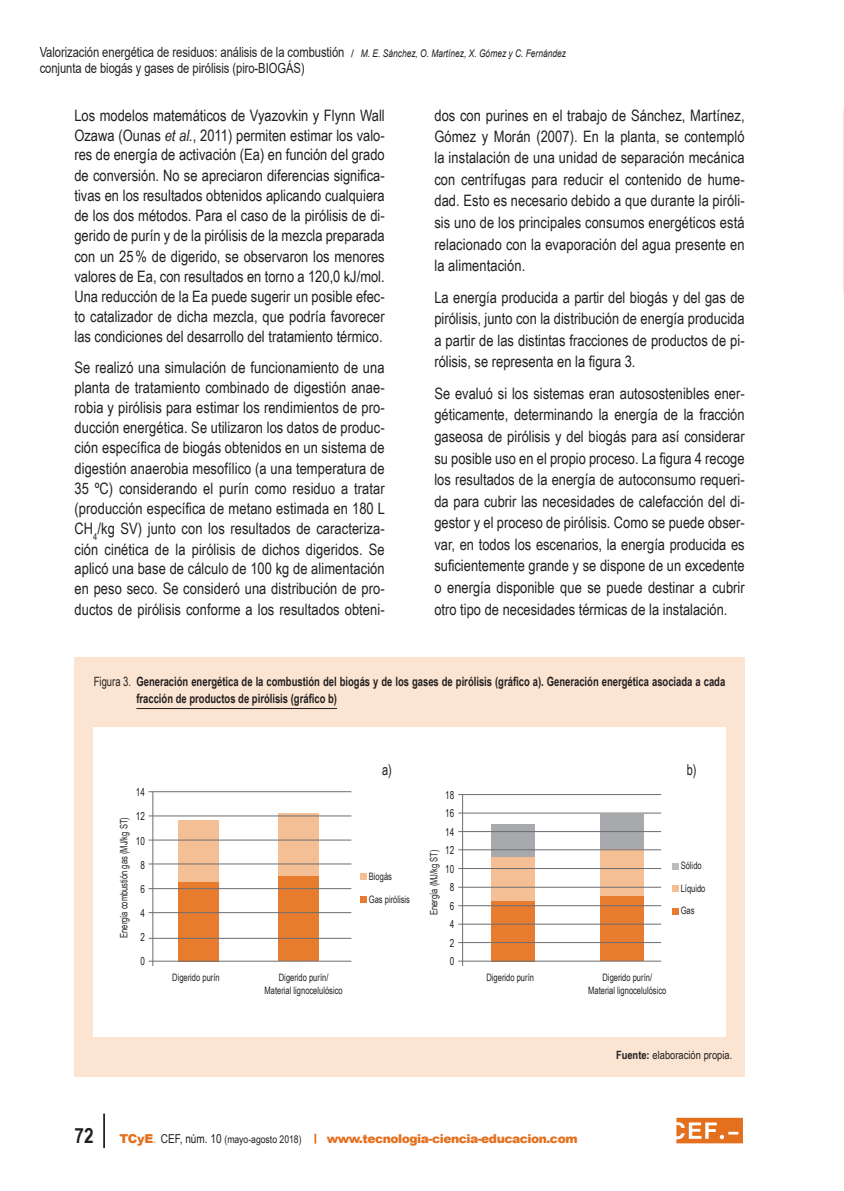
<style>
.page{position:relative;width:844px;height:1191px;background:#fff}
.page>*{position:absolute;margin:0;border:0;box-sizing:border-box;transform-origin:0 0}
.texto_general{font:15.75px/20.1px "Arial Narrow";color:#231f20;text-align:justify}
.t1{font:15.05px "Arial Narrow";color:#231f20;scale:.9 1}
.t2{font:14px/15.8px "Arial";letter-spacing:-.005em;color:#231f20;scale:.8 1}
.Tablas_título{font:700 12.78px/17.2px "Arial Narrow";color:#231f20;scale:.9 1}
.t3{font:900 12.25px "Arial";letter-spacing:-.04em;color:#e4701e}
.nota_al_pie{font:11.38px "Arial Narrow";color:#231f20}
.t4{font:11.03px/18.6px "Arial Narrow";color:#231f20;scale:.9 1}
.t5{font:10.5px "Arial Narrow";color:#231f20}
.t6{font:10.15px/12.6px "Arial Narrow";color:#231f20;text-align:center;scale:.9 1}
.s1{font-size:10.5px}
.s2{font-style:italic;font-size:10.5px}
.s3{font-style:italic}
.s4{font-weight:400}
.s5{font-weight:700}
.s6{font-weight:700;font-size:21px}
.s7{font-family:"Arial";font-weight:900;font-size:12.25px;color:#e4701e}
.s8{font-size:12.25px;color:#e4701e}
.s9{font-size:12.25px}
</style>
<div class="page">
<hr style="left:103px;top:1113px;width:2px;height:35px;background:#231f20">
<svg style="left:314px;top:1133px;width:2px;height:10px"></svg>
<svg style="left:676px;top:1117px;width:66px;height:26px;background:#ea9051"></svg>
<hr style="left:842px;top:109px;width:1px;height:184px;background:#fbe5d2">
<div style="left:74px;top:657px;width:670px;height:419px;background:#fbe5d2"></div>
<hr style="left:136px;top:708px;width:201px;height:1px;background:#231f20">
<div style="left:93px;top:727px;width:632px;height:309px;background:#fff"></div>
<div style="left:178px;top:882px;width:40px;height:79px;background:#e77c2f"></div>
<div style="left:278px;top:875px;width:41px;height:86px;background:#e77c2f"></div>
<div style="left:178px;top:820px;width:40px;height:62px;background:#f5bf95"></div>
<div style="left:278px;top:813px;width:41px;height:62px;background:#f5bf95"></div>
<hr style="left:148px;top:961px;width:203px;height:1px;background:#6c6d70">
<hr style="left:148px;top:938px;width:203px;height:1px;background:#6c6d70">
<hr style="left:148px;top:912px;width:203px;height:1px;background:#6c6d70">
<hr style="left:148px;top:888px;width:203px;height:1px;background:#6c6d70">
<hr style="left:148px;top:863px;width:203px;height:1px;background:#6c6d70">
<hr style="left:148px;top:839px;width:203px;height:1px;background:#6c6d70">
<hr style="left:148px;top:815px;width:203px;height:1px;background:#6c6d70">
<hr style="left:148px;top:791px;width:203px;height:1px;background:#6c6d70">
<hr style="left:152px;top:791px;width:1px;height:175px;background:#6c6d70">
<svg style="left:360px;top:896px;width:6px;height:6px"></svg>
<div style="left:360px;top:873px;width:6px;height:7px;background:#f5bf95"></div>
<div style="left:491px;top:901px;width:43px;height:60px;background:#e77c2f"></div>
<div style="left:491px;top:857px;width:43px;height:44px;background:#f5bf95"></div>
<div style="left:491px;top:824px;width:43px;height:33px;background:#a8a9ad"></div>
<div style="left:600px;top:896px;width:43px;height:65px;background:#e77c2f"></div>
<div style="left:600px;top:848px;width:43px;height:48px;background:#f5bf95"></div>
<div style="left:600px;top:814px;width:43px;height:34px;background:#a8a9ad"></div>
<hr style="left:458px;top:960px;width:203px;height:1px;background:#6c6d70">
<hr style="left:458px;top:942px;width:203px;height:1px;background:#6c6d70">
<hr style="left:458px;top:924px;width:203px;height:1px;background:#6c6d70">
<hr style="left:458px;top:905px;width:203px;height:1px;background:#6c6d70">
<hr style="left:458px;top:887px;width:203px;height:1px;background:#6c6d70">
<hr style="left:458px;top:868px;width:203px;height:1px;background:#6c6d70">
<hr style="left:458px;top:849px;width:203px;height:1px;background:#6c6d70">
<hr style="left:458px;top:831px;width:203px;height:1px;background:#6c6d70">
<hr style="left:458px;top:812px;width:203px;height:1px;background:#6c6d70">
<hr style="left:458px;top:794px;width:203px;height:1px;background:#6c6d70">
<hr style="left:462px;top:794px;width:1px;height:172px;background:#6c6d70">
<div style="left:671px;top:907px;width:7px;height:7px;background:#e77c2f"></div>
<div style="left:671px;top:885px;width:7px;height:7px;background:#f5bf95"></div>
<div style="left:671px;top:862px;width:7px;height:7px;background:#bcbdc0"></div>
<p class="t2" style="left:40px;top:44px;width:659px">Valorización energética de residuos: análisis de la combustión <span class="s1">/</span> <span class="s2">M. E. Sánchez, O. Martínez, X. Gómez y C. Fernández </span>conjunta de biogás y gases de pirólisis (piro-BIOGÁS)</p>
<p class="texto_general" style="left:74px;top:104px;width:312px">Los modelos matemáticos de Vyazovkin y Flynn Wall Ozawa (Ounas <span class="s3">et al.</span>, 2011) permiten estimar los valo&shy;res de energía de activación (Ea) en función del grado de conversión. No se apreciaron diferencias significa&shy;tivas en los resultados obtenidos aplicando cualquiera de los dos métodos. Para el caso de la pirólisis de di&shy;gerido de purín y de la pirólisis de la mezcla preparada con un 25% de digerido, se observaron los menores valores de Ea, con resultados en torno a 120,0 kJ/mol.<br>Una reducción de la Ea puede sugerir un posible efec&shy;to catalizador de dicha mezcla, que podría favorecer las condiciones del desarrollo del tratamiento térmico.</p>
<p class="texto_general" style="left:74px;top:356px;width:312px">Se realizó una simulación de funcionamiento de una planta de tratamiento combinado de digestión anae&shy;robia y pirólisis para estimar los rendimientos de pro&shy;ducción energética. Se utilizaron los datos de produc&shy;ción específica de biogás obtenidos en un sistema de digestión anaerobia mesofílico (a una temperatura de 35 ºC) considerando el purín como residuo a tratar (producción específica de metano estimada en 180 L CH<sub>4</sub>/kg SV) junto con los resultados de caracteriza&shy;ción cinética de la pirólisis de dichos digeridos. Se aplicó una base de cálculo de 100 kg de alimentación en peso seco. Se consideró una distribución de pro&shy;ductos de pirólisis conforme a los resultados obteni-</p>
<p class="texto_general" style="left:434px;top:104px;width:312px;line-height:21.5px">dos con purines en el trabajo de Sánchez, Martínez, Gómez y Morán (2007). En la planta, se contempló la instalación de una unidad de separación mecánica con centrífugas para reducir el contenido de hume&shy;dad. Esto es necesario debido a que durante la piróli&shy;sis uno de los principales consumos energéticos está relacionado con la evaporación del agua presente en la alimentación.</p>
<p class="texto_general" style="left:434px;top:286px;width:312px;line-height:21.5px">La energía producida a partir del biogás y del gas de pirólisis, junto con la distribución de energía producida a partir de las distintas fracciones de productos de pi&shy;rólisis, se representa en la figura 3.</p>
<p class="texto_general" style="left:434px;top:382px;width:312px;line-height:21.5px">Se evaluó si los sistemas eran autosostenibles ener&shy;géticamente, determinando la energía de la fracción gaseosa de pirólisis y del biogás para así considerar su posible uso en el propio proceso. La figura 4 recoge los resultados de la energía de autoconsumo requeri&shy;da para cubrir las necesidades de calefacción del di&shy;gestor y el proceso de pirólisis. Como se puede obser&shy;var, en todos los escenarios, la energía producida es suficientemente grande y se dispone de un excedente o energía disponible que se puede destinar a cubrir otro tipo de necesidades térmicas de la instalación.</p>
<p class="Tablas_título" style="left:136px;top:672px;width:655px;text-indent:-43px"><span class="s4">Figura 3.</span> Generación energética de la combustión del biogás y de los gases de pirólisis (gráfico a). Generación energética asociada a cada fracción de productos de pirólisis (gráfico b)</p>
<p class="t4" style="left:136px;top:782px;width:12px">14</p>
<p class="t4" style="left:136px;top:806px;width:12px">12</p>
<p class="t4" style="left:136px;top:831px;width:12px">10</p>
<p class="t4" style="left:140px;top:855px;width:7px">8</p>
<p class="t4" style="left:140px;top:877px;width:7px;line-height:23.6px">6<br>4</p>
<p class="t4" style="left:140px;top:925px;width:7px;line-height:23.6px">2<br>0</p>
<p class="t6" style="left:117px;top:938px;width:135px;rotate:-90deg">Energía combustión gas (MJ/kg ST)</p>
<p class="t6" style="left:172px;top:971px;width:54px">Digerido purín</p>
<p class="t6" style="left:264px;top:971px;width:88px">Digerido purín/<br>Material lignocelulósico</p>
<p class="t1" style="left:382px;top:759px;width:12px">a)</p>
<p class="t6" style="left:369px;top:870px;width:27px">Biogás</p>
<p class="t6" style="left:369px;top:892px;width:47px">Gas pirólisis</p>
<p class="t4" style="left:445px;top:785px;width:12px;text-align:center">18<br>16<br>14<br>12<br>10<br>8<br>6<br>4<br>2<br>0</p>
<p class="t6" style="left:427px;top:915px;width:74px;rotate:-90deg">Energía (MJ/kg ST)</p>
<p class="t6" style="left:486px;top:971px;width:54px">Digerido purín</p>
<p class="t1" style="left:686px;top:759px;width:12px">b)</p>
<p class="t6" style="left:680px;top:859px;width:25px">Sólido</p>
<p class="t6" style="left:680px;top:881px;width:29px">Líquido</p>
<p class="t6" style="left:680px;top:904px;width:17px">Gas</p>
<p class="t6" style="left:588px;top:971px;width:88px">Digerido purín/<br>Material lignocelulósico</p>
<p class="nota_al_pie" style="left:616px;top:1046px;width:118px"><span class="s5">Fuente:</span> elaboración propia.</p>
<p class="t5" style="left:74px;top:1131px;width:228px"><span class="s6">72</span> <span class="s7">TCyE</span><span class="s8">.</span> <span class="s9">CEF, núm. 10</span> (mayo-agosto 2018)</p>
<p class="t3" style="left:326px;top:1129px;width:252px">www.tecnologia-ciencia-educacion.com</p>
</div>
